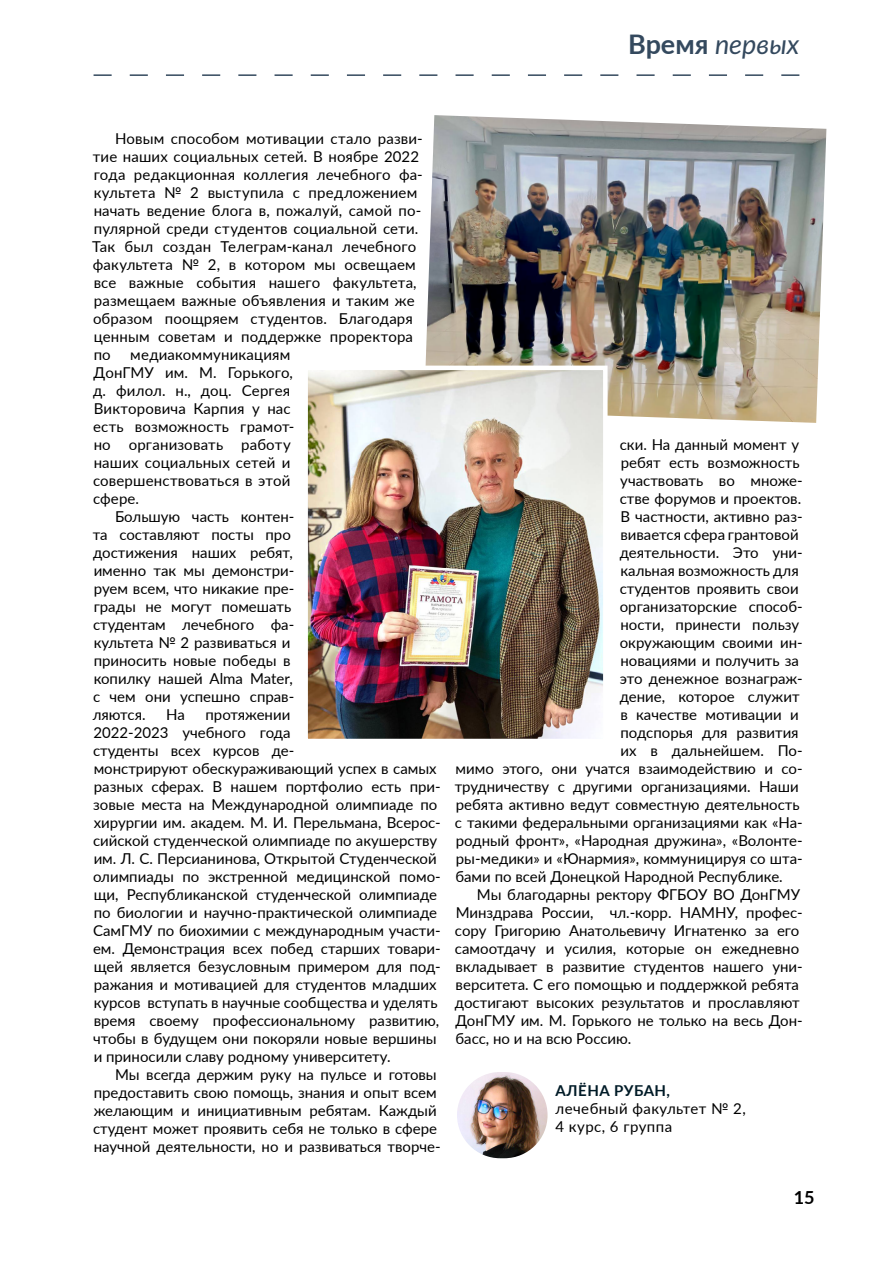
<style>
.page{position:relative;width:893px;height:1263px;background:#fff}
.page>*{position:absolute;margin:0;border:0;box-sizing:border-box;transform-origin:0 0}
.t1{font:italic 27px "Lato";color:#34495e}
.t2{font:700 18px "Lato";color:#000}
.t3{font:15px/18px "Lato";color:#000}
.t4{font:15px/18px "Lato";letter-spacing:.03em;color:#000}
.t5{font:700 15px "Lato";letter-spacing:.03em;color:#001b27}
.s1{font-weight:700;font-style:normal}
</style>
<div class="page">
<svg style="left:94px;top:74px;width:705px;height:2px"></svg>
<img style="left:457px;top:1072px;width:91px;height:86px;border-radius:43px">
<img style="left:425px;top:115px;width:401px;height:308px">
<img style="left:308px;top:371px;width:295px;height:367px">
<div style="left:303px;top:366px;width:305px;height:377px;border:4px solid #fff"></div>
<h1 class="t1" style="left:628px;top:25px;width:173px"><span class="s1">Время</span> первых</h1>
<p class="t3" style="left:92px;top:129px;width:332px;text-indent:23px">Новым способом мотивации стало разви&shy;тие наших социальных сетей. В ноябре 2022 года редакционная коллегия лечебного фа&shy;культета № 2 выступила с предложением начать ведение блога в, пожалуй, самой по&shy;пулярной среди студентов социальной сети.<br>Так был создан Телеграм-канал лечебного факультета № 2, в котором мы освещаем все важные события нашего факультета, размещаем важные объявления и таким же образом поощряем студентов. Благодаря ценным советам и поддержке проректора по</p>
<p class="t3" style="left:93px;top:345px;width:203px;text-indent:37px">медиакоммуникациям<br>ДонГМУ им. М. Горького, д. филол. н., доц. Сергея<br>Викторовича Карпия у нас есть возможность грамот&shy;но организовать работу наших социальных сетей и совершенствоваться в этой сфере.</p>
<p class="t3" style="left:93px;top:507px;width:203px;text-indent:22px">Большую часть контен&shy;та составляют посты про достижения наших ребят, именно так мы демонстри&shy;руем всем, что никакие пре&shy;грады не могут помешать студентам лечебного фа&shy;культета № 2 развиваться и приносить новые победы в копилку нашей Alma Mater, с чем они успешно справ&shy;ляются.</p>
<p class="t3" style="left:166px;top:705px;width:20px">На</p>
<p class="t3" style="left:93px;top:705px;width:349px;text-indent:113px">протяжении<br>2022-2023 учебного года<br>студенты всех курсов де-<br>монстрируют обескураживающий успех в самых разных сферах. В нашем портфолио есть при&shy;зовые места на Международной олимпиаде по хирургии им. академ. М. И. Перельмана, Всерос&shy;сийской студенческой олимпиаде по акушерству им. Л. С. Персианинова, Открытой Студенческой олимпиады по экстренной медицинской помо&shy;щи, Республиканской студенческой олимпиаде по биологии и научно-практической олимпиаде СамГМУ по биохимии с международным участи&shy;ем. Демонстрация всех побед старших товари&shy;щей является безусловным примером для под&shy;ражания и мотивацией для студентов младших курсов вступать в научные сообщества и уделять время своему профессиональному развитию, чтобы в будущем они покоряли новые вершины и приносили славу родному университету.</p>
<p class="t3" style="left:93px;top:1065px;width:349px;text-indent:22px">Мы всегда держим руку на пульсе и готовы предоставить свою помощь, знания и опыт всем желающим и инициативным ребятам. Каждый студент может проявить себя не только в сфере научной деятельности, но и развиваться творче-</p>
<p class="t3" style="left:620px;top:435px;width:181px">ски. На данный момент у</p>
<p class="t3" style="left:621px;top:453px;width:180px">ребят есть возможность</p>
<p class="t3" style="left:620px;top:471px;width:184px">участвовать во множе-</p>
<p class="t3" style="left:620px;top:489px;width:183px">стве форумов и проектов.</p>
<p class="t3" style="left:621px;top:507px;width:184px">В частности, активно раз-</p>
<p class="t3" style="left:620px;top:525px;width:180px">вивается сфера грантовой</p>
<p class="t3" style="left:620px;top:543px;width:184px">деятельности. Это уни-</p>
<p class="t3" style="left:620px;top:561px;width:180px">кальная возможность для</p>
<p class="t3" style="left:620px;top:579px;width:180px">студентов проявить свои</p>
<p class="t3" style="left:620px;top:597px;width:184px">организаторские способ-</p>
<p class="t3" style="left:620px;top:615px;width:180px">ности, принести пользу</p>
<p class="t3" style="left:620px;top:633px;width:184px">окружающим своими ин-</p>
<p class="t3" style="left:620px;top:651px;width:180px">новациями и получить за</p>
<p class="t3" style="left:620px;top:669px;width:184px">это денежное вознаграж-</p>
<p class="t3" style="left:620px;top:687px;width:181px">дение, которое служит</p>
<p class="t3" style="left:620px;top:705px;width:180px">в качестве мотивации и</p>
<p class="t3" style="left:620px;top:723px;width:180px">подспорья для развития</p>
<p class="t3" style="left:620px;top:741px;width:184px">их в дальнейшем. По-</p>
<p class="t3" style="left:456px;top:759px;width:349px">мимо этого, они учатся взаимодействию и со-</p>
<p class="t3" style="left:455px;top:777px;width:345px">трудничеству с другими организациями. Наши</p>
<p class="t3" style="left:456px;top:795px;width:345px">ребята активно ведут совместную деятельность</p>
<p class="t3" style="left:455px;top:813px;width:349px">с такими федеральными организациями как «На-</p>
<p class="t3" style="left:456px;top:831px;width:348px">родный фронт», «Народная дружина», «Волонте-</p>
<p class="t3" style="left:456px;top:849px;width:348px">ры-медики» и «Юнармия», коммуницируя со шта-</p>
<p class="t3" style="left:455px;top:867px;width:329px">бами по всей Донецкой Народной Республике.</p>
<p class="t3" style="left:477px;top:885px;width:325px">Мы благодарны ректору ФГБОУ ВО ДонГМУ</p>
<p class="t3" style="left:456px;top:903px;width:348px">Минздрава России, чл.-корр. НАМНУ, профес-</p>
<p class="t3" style="left:455px;top:921px;width:346px">сору Григорию Анатольевичу Игнатенко за его</p>
<p class="t3" style="left:455px;top:939px;width:346px">самоотдачу и усилия, которые он ежедневно</p>
<p class="t3" style="left:456px;top:957px;width:349px">вкладывает в развитие студентов нашего уни-</p>
<p class="t3" style="left:456px;top:975px;width:345px">верситета. С его помощью и поддержкой ребята</p>
<p class="t3" style="left:455px;top:993px;width:346px">достигают высоких результатов и прославляют</p>
<p class="t3" style="left:455px;top:1011px;width:349px">ДонГМУ им. М. Горького не только на весь Дон-</p>
<p class="t3" style="left:455px;top:1029px;width:178px">басс, но и на всю Россию.</p>
<p class="t5" style="left:556px;top:1079px;width:116px">АЛЁНА РУБАН,</p>
<p class="t4" style="left:556px;top:1098px;width:192px">лечебный факультет № 2,<br>4 курс, 6 группа</p>
<p class="t2" style="left:794px;top:1184px;width:22px">15</p>
</div>
